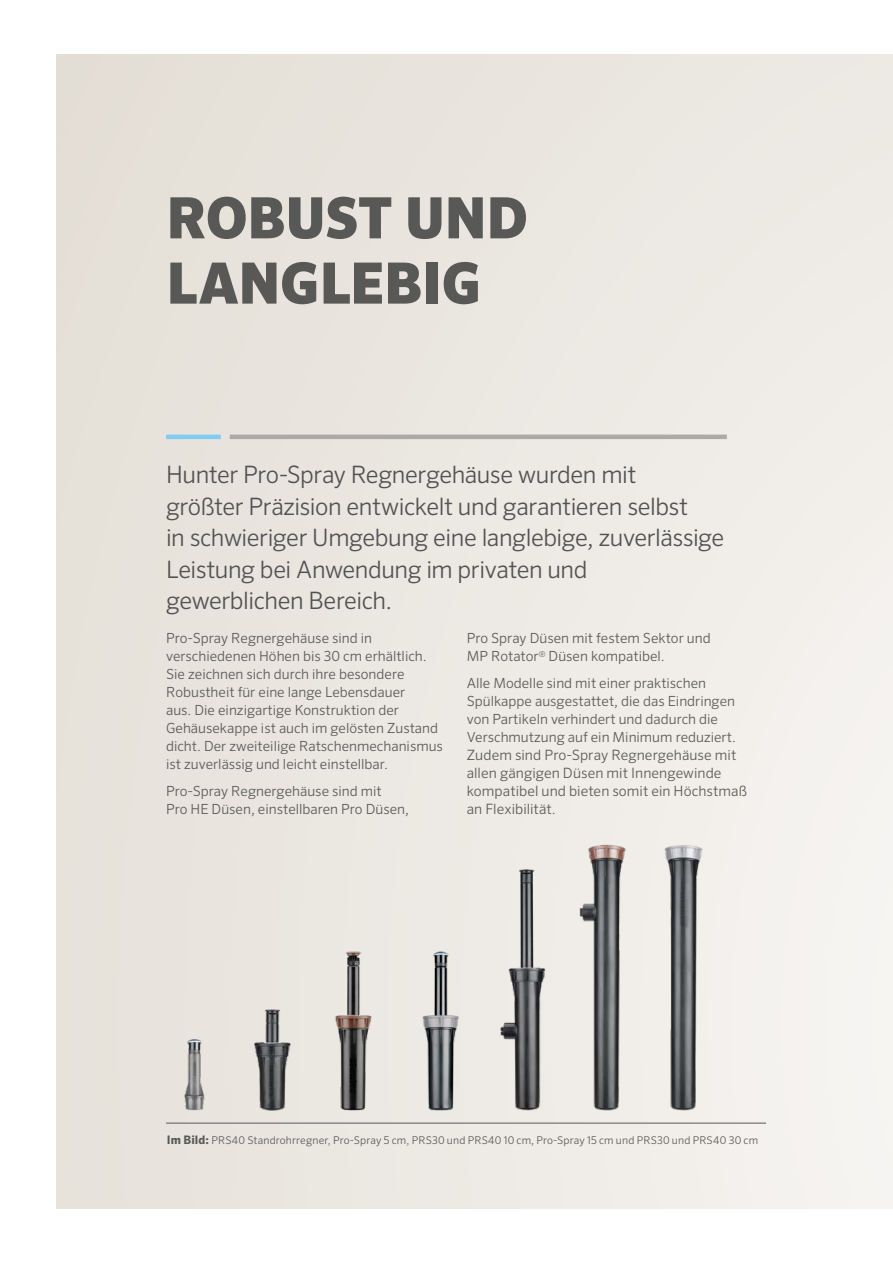
<style>
.page{position:relative;width:893px;height:1263px;background:#fff}
.page>*{position:absolute;margin:0;border:0;box-sizing:border-box;transform-origin:0 0}
.t1{font:900 57px/65.2px "Sero Pro";letter-spacing:-.005em;color:#585956}
.t2{font:300 24px/31.5px "Sero Pro";letter-spacing:-.02em;color:#515254}
.t3{font:300 14.25px/18px "Sero Pro";letter-spacing:.005em;color:#585956}
.t4{font:300 13.95px/18px "Sero Pro";color:#585956}
.t5{font:300 10.65px "Sero Pro";letter-spacing:.015em;color:#585956}
.s1{font-weight:700;font-size:11.7px}
</style>
<div class="page">
<div style="left:57px;top:54px;width:836px;height:1155px;background:linear-gradient(to right,#e5e0d8,#f3f0ec)"></div>
<img style="left:166px;top:833px;width:574px;height:300px">
<hr style="left:230px;top:435px;width:497px;height:4px;background:#aca9a7">
<hr style="left:166px;top:435px;width:55px;height:4px;background:#81cdf2">
<hr style="left:166px;top:1123px;width:600px;height:1px;background:#585956">
<h1 class="t1" style="left:166px;top:187px;width:363px">ROBUST UND<br>LANGLEBIG</h1>
<h2 class="t2" style="left:166px;top:459px;width:560px">Hunter Pro-Spray Regnergehäuse wurden mit<br>größter Präzision entwickelt und garantieren selbst<br>in schwieriger Umgebung eine langlebige, zuverlässige Leistung bei Anwendung im privaten und gewerblichen Bereich.</h2>
<p class="t4" style="left:166px;top:629px;width:278px">Pro-Spray Regnergehäuse sind in verschiedenen Höhen bis 30 cm erhältlich.<br>Sie zeichnen sich durch ihre besondere Robustheit für eine lange Lebensdauer<br>aus. Die einzigartige Konstruktion der Gehäusekappe ist auch im gelösten Zustand dicht. Der zweiteilige Ratschenmechanismus ist zuverlässig und leicht einstellbar.</p>
<p class="t4" style="left:166px;top:782px;width:244px">Pro-Spray Regnergehäuse sind mit<br>Pro HE Düsen, einstellbaren Pro Düsen,</p>
<p class="t4" style="left:467px;top:629px;width:245px">Pro Spray Düsen mit festem Sektor und<br>MP Rotator<sup>®</sup> Düsen kompatibel.</p>
<p class="t4" style="left:467px;top:674px;width:271px">Alle Modelle sind mit einer praktischen Spülkappe ausgestattet, die das Eindringen von Partikeln verhindert und dadurch die Verschmutzung auf ein Minimum reduziert.</p>
<p class="t3" style="left:467px;top:746px;width:282px">Zudem sind Pro-Spray Regnergehäuse mit allen gängigen Düsen mit Innengewinde kompatibel und bieten somit ein Höchstmaß an Flexibilität.</p>
<p class="t5" style="left:167px;top:1133px;width:593px"><span class="s1">Im Bild:</span> PRS40 Standrohrregner, Pro-Spray 5 cm, PRS30 und PRS40 10 cm, Pro-Spray 15 cm und PRS30 und PRS40 30 cm</p>
</div>
